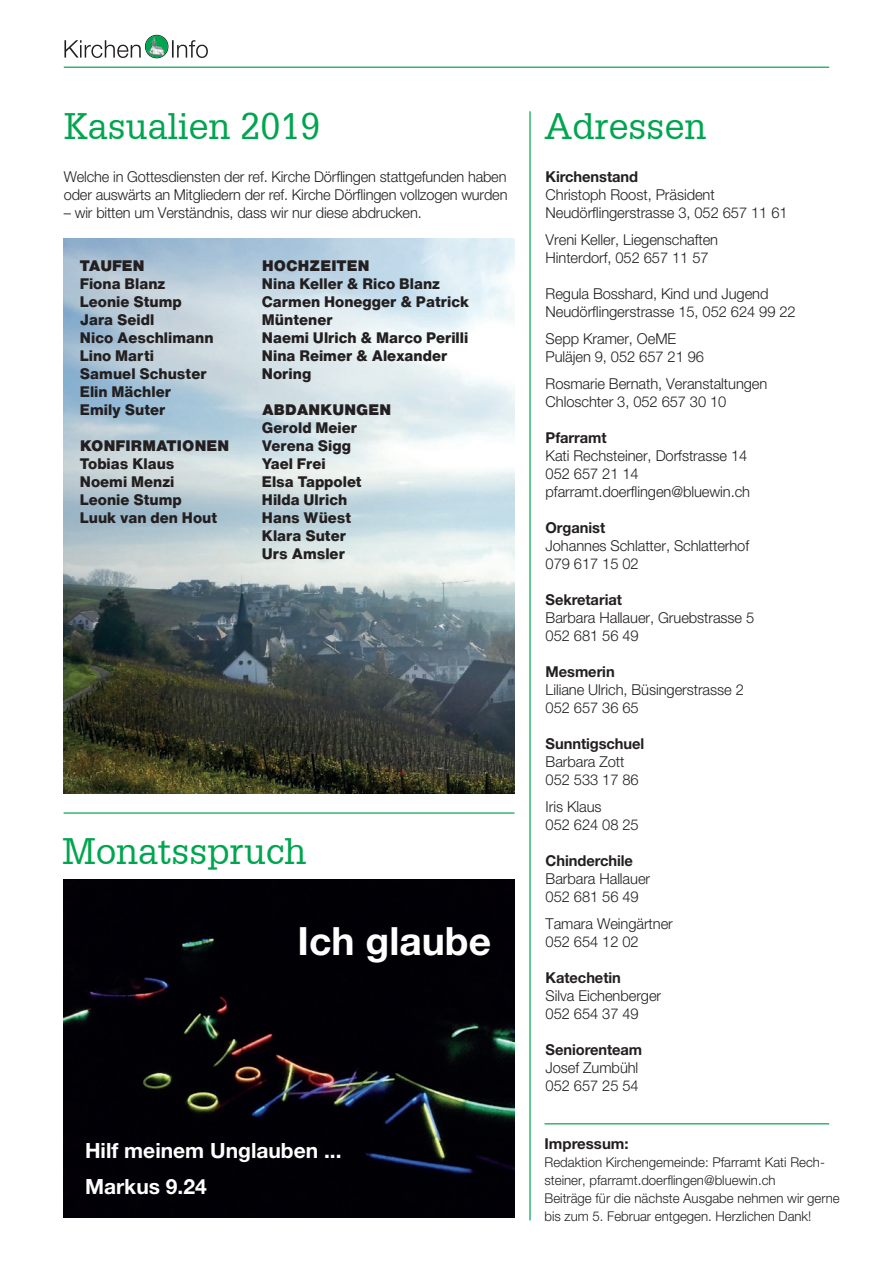
<style>
.page{position:relative;width:893px;height:1263px;background:#fff}
.page>*{position:absolute;margin:0;border:0;box-sizing:border-box;transform-origin:0 0}
.fliesstext{font:700 39px "Helvetica Neue";color:#fff}
.haupttitel__kirche{font:36px "Glypha LT";color:#00a54f}
.fliesstext-2{font:700 21px "Helvetica Neue";color:#fff}
.fliesstext-3{font:300 15px/18px "Helvetica Neue";letter-spacing:-.005em;color:#231f20}
.fliesstext-4{font:800 15px/18px "Helvetica Now Text";color:#231f20}
.fliesstext-5{font:700 15px "Helvetica Neue";letter-spacing:-.005em;color:#231f20}
.fliesstitel__kirche{font:900 15px "Helvetica Now Text";letter-spacing:.01em;color:#231f20}
.fliesstext-6{font:300 13.5px/18px "Helvetica Neue";color:#231f20}
</style>
<div class="page">
<img style="left:64px;top:879px;width:450px;height:339px">
<img style="left:64px;top:238px;width:450px;height:555px">
<svg style="left:64px;top:40px;width:144px;height:18px"></svg>
<hr style="left:64px;top:67px;width:765px;height:1px;background:#00a54f">
<hr style="left:529px;top:111px;width:2px;height:1109px;background:#00a54f">
<hr style="left:544px;top:1123px;width:285px;height:1px;background:#00a54f">
<hr style="left:64px;top:812px;width:450px;height:2px;background:#00a54f">
<div style="left:145px;top:35px;width:23px;height:23px;border:1px solid #231f20;border-radius:50%"></div>
<img style="left:146px;top:35px;width:22px;height:23px">
<p class="haupttitel__kirche" style="left:64px;top:104px;width:258px">Kasualien 2019</p>
<p class="fliesstext-3" style="left:64px;top:168px;width:445px">Welche in Gottesdiensten der ref. Kirche Dörflingen stattgefunden haben oder auswärts an Mitgliedern der ref. Kirche Dörflingen vollzogen wurden</p>
<p class="fliesstext-3" style="left:64px;top:204px;width:359px">– wir bitten um Verständnis, dass wir nur diese abdrucken.</p>
<p class="fliesstitel__kirche" style="left:80px;top:254px;width:66px">TAUFEN</p>
<p class="fliesstext-4" style="left:80px;top:274px;width:87px">Fiona Blanz</p>
<p class="fliesstext-4" style="left:80px;top:292px;width:103px">Leonie Stump</p>
<p class="fliesstext-4" style="left:80px;top:310px;width:76px">Jara Seidl</p>
<p class="fliesstext-4" style="left:80px;top:328px;width:135px">Nico Aeschlimann</p>
<p class="fliesstext-4" style="left:80px;top:346px;width:76px">Lino Marti</p>
<p class="fliesstext-4" style="left:80px;top:364px;width:128px">Samuel Schuster</p>
<p class="fliesstext-4" style="left:80px;top:382px;width:93px">Elin Mächler</p>
<p class="fliesstext-4" style="left:80px;top:400px;width:87px">Emily Suter</p>
<p class="fliesstitel__kirche" style="left:80px;top:434px;width:151px">KONFIRMATIONEN</p>
<p class="fliesstext-4" style="left:80px;top:454px;width:96px">Tobias Klaus</p>
<p class="fliesstext-4" style="left:80px;top:472px;width:96px">Noemi Menzi</p>
<p class="fliesstext-4" style="left:80px;top:490px;width:103px">Leonie Stump</p>
<p class="fliesstext-4" style="left:80px;top:508px;width:139px">Luuk van den Hout</p>
<p class="fliesstitel__kirche" style="left:262px;top:255px;width:109px">HOCHZEITEN</p>
<p class="fliesstext-4" style="left:262px;top:275px;width:180px">Nina Keller &amp; Rico Blanz</p>
<p class="fliesstext-4" style="left:262px;top:293px;width:209px">Carmen Honegger &amp; Patrick<br>Müntener</p>
<p class="fliesstext-4" style="left:262px;top:329px;width:208px">Naemi Ulrich &amp; Marco Perilli</p>
<p class="fliesstext-4" style="left:262px;top:347px;width:187px">Nina Reimer &amp; Alexander<br>Noring</p>
<p class="fliesstitel__kirche" style="left:262px;top:399px;width:131px">ABDANKUNGEN</p>
<p class="fliesstext-4" style="left:262px;top:419px;width:97px">Gerold Meier</p>
<p class="fliesstext-4" style="left:262px;top:437px;width:91px">Verena Sigg</p>
<p class="fliesstext-4" style="left:262px;top:455px;width:65px">Yael Frei</p>
<p class="fliesstext-4" style="left:262px;top:473px;width:101px">Elsa Tappolet</p>
<p class="fliesstext-4" style="left:262px;top:491px;width:87px">Hilda Ulrich</p>
<p class="fliesstext-4" style="left:262px;top:509px;width:91px">Hans Wüest</p>
<p class="fliesstext-4" style="left:262px;top:527px;width:86px">Klara Suter</p>
<p class="fliesstext-4" style="left:262px;top:545px;width:85px">Urs Amsler</p>
<p class="haupttitel__kirche" style="left:62px;top:829px;width:245px">Monatsspruch</p>
<p class="fliesstext" style="left:298px;top:916px;width:195px">Ich glaube</p>
<p class="fliesstext-2" style="left:85px;top:1138px;width:258px">Hilf meinem Unglauben ...</p>
<p class="fliesstext-2" style="left:85px;top:1174px;width:123px">Markus 9.24</p>
<p class="haupttitel__kirche" style="left:544px;top:104px;width:164px">Adressen</p>
<p class="fliesstext-5" style="left:546px;top:167px;width:94px">Kirchenstand</p>
<p class="fliesstext-3" style="left:546px;top:185px;width:171px">Christoph Roost, Präsident</p>
<p class="fliesstext-3" style="left:546px;top:203px;width:243px">Neudörflingerstrasse 3, 052 657 11 61</p>
<p class="fliesstext-3" style="left:546px;top:230px;width:174px">Vreni Keller, Liegenschaften</p>
<p class="fliesstext-3" style="left:546px;top:248px;width:165px">Hinterdorf, 052 657 11 57</p>
<p class="fliesstext-3" style="left:546px;top:284px;width:224px">Regula Bosshard, Kind und Jugend</p>
<p class="fliesstext-3" style="left:546px;top:302px;width:252px">Neudörflingerstrasse 15, 052 624 99 22</p>
<p class="fliesstext-3" style="left:546px;top:329px;width:132px">Sepp Kramer, OeME</p>
<p class="fliesstext-3" style="left:546px;top:347px;width:160px">Puläjen 9, 052 657 21 96</p>
<p class="fliesstext-3" style="left:546px;top:374px;width:223px">Rosmarie Bernath, Veranstaltungen</p>
<p class="fliesstext-3" style="left:546px;top:392px;width:182px">Chloschter 3, 052 657 30 10</p>
<p class="fliesstext-5" style="left:546px;top:428px;width:62px">Pfarramt</p>
<p class="fliesstext-3" style="left:546px;top:446px;width:203px">Kati Rechsteiner, Dorfstrasse 14</p>
<p class="fliesstext-3" style="left:546px;top:464px;width:95px">052 657 21 14</p>
<p class="fliesstext-3" style="left:546px;top:482px;width:206px">pfarramt.doerflingen@bluewin.ch</p>
<p class="fliesstext-5" style="left:546px;top:518px;width:61px">Organist</p>
<p class="fliesstext-3" style="left:546px;top:536px;width:205px">Johannes Schlatter, Schlatterhof</p>
<p class="fliesstext-3" style="left:546px;top:554px;width:95px">079 617 15 02</p>
<p class="fliesstext-5" style="left:546px;top:590px;width:78px">Sekretariat</p>
<p class="fliesstext-3" style="left:546px;top:608px;width:210px">Barbara Hallauer, Gruebstrasse 5</p>
<p class="fliesstext-3" style="left:546px;top:626px;width:95px">052 681 56 49</p>
<p class="fliesstext-5" style="left:546px;top:662px;width:71px">Mesmerin</p>
<p class="fliesstext-3" style="left:546px;top:680px;width:200px">Liliane Ulrich, Büsingerstrasse 2</p>
<p class="fliesstext-3" style="left:546px;top:698px;width:95px">052 657 36 65</p>
<p class="fliesstext-5" style="left:546px;top:734px;width:100px">Sunntigschuel</p>
<p class="fliesstext-3" style="left:546px;top:752px;width:80px">Barbara Zott</p>
<p class="fliesstext-3" style="left:546px;top:770px;width:95px">052 533 17 86</p>
<p class="fliesstext-3" style="left:546px;top:797px;width:57px">Iris Klaus</p>
<p class="fliesstext-3" style="left:546px;top:815px;width:95px">052 624 08 25</p>
<p class="fliesstext-5" style="left:546px;top:851px;width:89px">Chinderchile</p>
<p class="fliesstext-3" style="left:546px;top:869px;width:106px">Barbara Hallauer</p>
<p class="fliesstext-3" style="left:546px;top:887px;width:95px">052 681 56 49</p>
<p class="fliesstext-3" style="left:546px;top:914px;width:129px">Tamara Weingärtner</p>
<p class="fliesstext-3" style="left:546px;top:932px;width:95px">052 654 12 02</p>
<p class="fliesstext-5" style="left:546px;top:968px;width:77px">Katechetin</p>
<p class="fliesstext-3" style="left:546px;top:986px;width:117px">Silva Eichenberger</p>
<p class="fliesstext-3" style="left:546px;top:1004px;width:95px">052 654 37 49</p>
<p class="fliesstext-5" style="left:546px;top:1040px;width:98px">Seniorenteam</p>
<p class="fliesstext-3" style="left:546px;top:1058px;width:94px">Josef Zumbühl</p>
<p class="fliesstext-3" style="left:546px;top:1076px;width:95px">052 657 25 54</p>
<p class="fliesstext-5" style="left:544px;top:1134px;width:86px">Impressum:</p>
<p class="fliesstext-6" style="left:544px;top:1152px;width:282px">Redaktion Kirchengemeinde: Pfarramt Kati Rech&shy;steiner, pfarramt.doerflingen@bluewin.ch</p>
<p class="fliesstext-6" style="left:544px;top:1188px;width:297px">Beiträge für die nächste Ausgabe nehmen wir gerne bis zum 5. Februar entgegen. Herzlichen Dank!</p>
</div>
